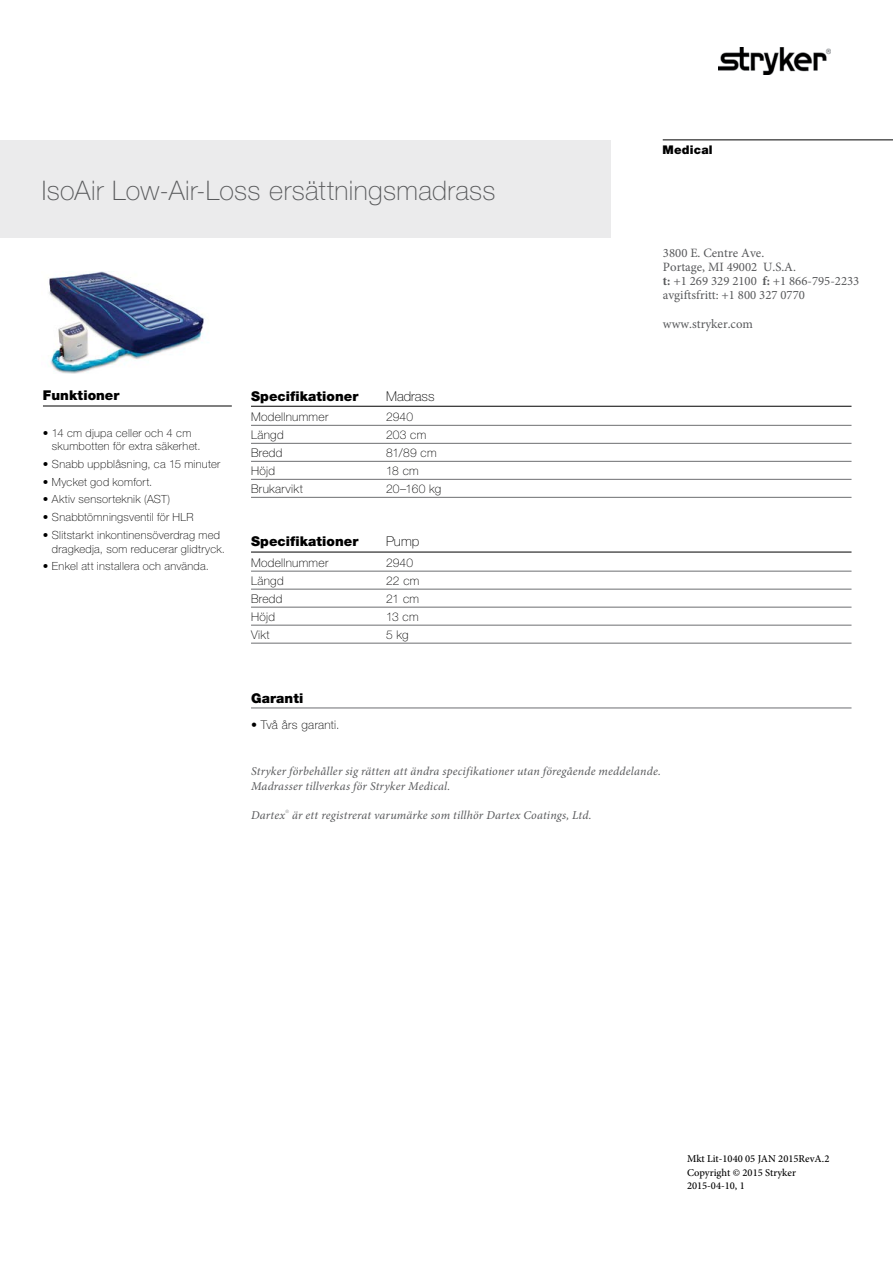
<style>
.page{position:relative;width:893px;height:1263px;background:#fff}
.page>*{position:absolute;margin:0;border:0;box-sizing:border-box;transform-origin:0 0}
.t1{font:100 27px "Helvetica Neue";letter-spacing:.015em;color:#58595b}
.t2{font:900 13.5px "Helvetica Neue";letter-spacing:.005em;color:#000}
.t3{font:100 13.5px "Helvetica Neue";color:#000}
.t4{font:12.75px/14.2px "Minion Pro";color:#58595b}
.t5{font:italic 12px/14.4px "Minion Pro";letter-spacing:.015em;color:#58595b}
.t6{font:100 12px "Helvetica Neue";letter-spacing:.025em;color:#000}
.t7{font:900 12px "Helvetica Neue";letter-spacing:.02em;color:#000}
.t8{font:100 11.25px/13.5px "Helvetica Neue";letter-spacing:.025em;color:#000}
.t9{font:500 10.5px/13.5px "Minion Pro";color:#000}
.t10{font:100 4.5px "Helvetica Neue";color:#58595b}
.s1{font-weight:700}
</style>
<div class="page">
<div style="left:0;top:140px;width:610px;height:97px;background:#ebebec"></div>
<hr style="left:663px;top:140px;width:230px;height:1px;background:#000">
<hr style="left:43px;top:406px;width:189px;height:1px;background:#000">
<hr style="left:251px;top:406px;width:600px;height:1px;background:#000">
<hr style="left:251px;top:425px;width:600px;height:1px;background:#6d6e71">
<hr style="left:251px;top:443px;width:600px;height:1px;background:#6d6e71">
<hr style="left:251px;top:461px;width:600px;height:1px;background:#6d6e71">
<hr style="left:251px;top:479px;width:600px;height:1px;background:#6d6e71">
<hr style="left:251px;top:497px;width:600px;height:1px;background:#6d6e71">
<hr style="left:251px;top:552px;width:600px;height:1px;background:#000">
<hr style="left:251px;top:571px;width:600px;height:1px;background:#6d6e71">
<hr style="left:251px;top:589px;width:600px;height:1px;background:#6d6e71">
<hr style="left:251px;top:607px;width:600px;height:1px;background:#6d6e71">
<hr style="left:251px;top:625px;width:600px;height:1px;background:#6d6e71">
<hr style="left:251px;top:643px;width:600px;height:1px;background:#6d6e71">
<hr style="left:251px;top:708px;width:600px;height:1px;background:#6d6e71">
<img style="left:49px;top:271px;width:156px;height:103px">
<img style="left:719px;top:48px;width:111px;height:27px">
<h1 class="t1" style="left:42px;top:175px;width:455px">IsoAir Low-Air-Loss ersättningsmadrass</h1>
<p class="t2" style="left:43px;top:387px;width:78px">Funktioner</p>
<p class="t8" style="left:52px;top:426px;width:150px;text-indent:-9px">• 14 cm djupa celler och 4 cm skumbotten för extra säkerhet.</p>
<p class="t8" style="left:43px;top:457px;width:179px">• Snabb uppblåsning, ca 15 minuter</p>
<p class="t8" style="left:43px;top:475px;width:111px">• Mycket god komfort.</p>
<p class="t8" style="left:43px;top:493px;width:129px">• Aktiv sensorteknik (AST)</p>
<p class="t8" style="left:43px;top:510px;width:152px">• Snabbtömningsventil för HLR</p>
<p class="t8" style="left:52px;top:528px;width:175px;text-indent:-9px">• Slitstarkt inkontinensöverdrag med dragkedja, som reducerar glidtryck.</p>
<p class="t8" style="left:43px;top:560px;width:168px">• Enkel att installera och använda.</p>
<p class="t2" style="left:251px;top:388px;width:109px">Specifikationer</p>
<p class="t3" style="left:386px;top:388px;width:50px">Madrass</p>
<p class="t6" style="left:251px;top:410px;width:79px">Modellnummer</p>
<p class="t6" style="left:386px;top:410px;width:29px">2940</p>
<p class="t6" style="left:251px;top:428px;width:34px">Längd</p>
<p class="t6" style="left:386px;top:428px;width:42px">203 cm</p>
<p class="t6" style="left:251px;top:446px;width:33px">Bredd</p>
<p class="t6" style="left:386px;top:446px;width:52px">81/89 cm</p>
<p class="t6" style="left:251px;top:464px;width:25px">Höjd</p>
<p class="t6" style="left:386px;top:464px;width:34px">18 cm</p>
<p class="t6" style="left:251px;top:482px;width:53px">Brukarvikt</p>
<p class="t6" style="left:386px;top:482px;width:57px">20–160 kg</p>
<p class="t2" style="left:251px;top:533px;width:109px">Specifikationer</p>
<p class="t3" style="left:386px;top:534px;width:35px">Pump</p>
<p class="t6" style="left:251px;top:555px;width:79px">Modellnummer</p>
<p class="t6" style="left:386px;top:555px;width:29px">2940</p>
<p class="t6" style="left:251px;top:573px;width:34px">Längd</p>
<p class="t6" style="left:386px;top:573px;width:35px">22 cm</p>
<p class="t6" style="left:251px;top:591px;width:33px">Bredd</p>
<p class="t6" style="left:386px;top:591px;width:35px">21 cm</p>
<p class="t6" style="left:251px;top:609px;width:25px">Höjd</p>
<p class="t6" style="left:386px;top:609px;width:34px">13 cm</p>
<p class="t6" style="left:251px;top:627px;width:20px">Vikt</p>
<p class="t6" style="left:386px;top:627px;width:24px">5 kg</p>
<p class="t7" style="left:662px;top:142px;width:52px">Medical</p>
<p class="t4" style="left:663px;top:245px;width:198px">3800 E. Centre Ave.<br>Portage, MI 49002 U.S.A.<br><span class="s1">t:</span> +1 269 329 2100 <span class="s1">f:</span> +1 866-795-2233 avgiftsfritt: +1 800 327 0770</p>
<p class="t4" style="left:663px;top:317px;width:91px">www.stryker.com</p>
<p class="t2" style="left:251px;top:690px;width:54px">Garanti</p>
<p class="t6" style="left:251px;top:717px;width:90px">• Två års garanti.</p>
<p class="t5" style="left:251px;top:764px;width:411px">Stryker förbehåller sig rätten att ändra specifikationer utan föregående meddelande.<br>Madrasser tillverkas för Stryker Medical.</p>
<p class="t5" style="left:251px;top:807px;width:36px">Dartex</p>
<p class="t10" style="left:286px;top:809px;width:5px">®</p>
<p class="t5" style="left:292px;top:807px;width:301px">är ett registrerat varumärke som tillhör Dartex Coatings, Ltd.</p>
<p class="t9" style="left:687px;top:1152px;width:144px">Mkt Lit-1040 05 JAN 2015RevA.2<br>Copyright © 2015 Stryker<br>2015-04-10, 1</p>
</div>
